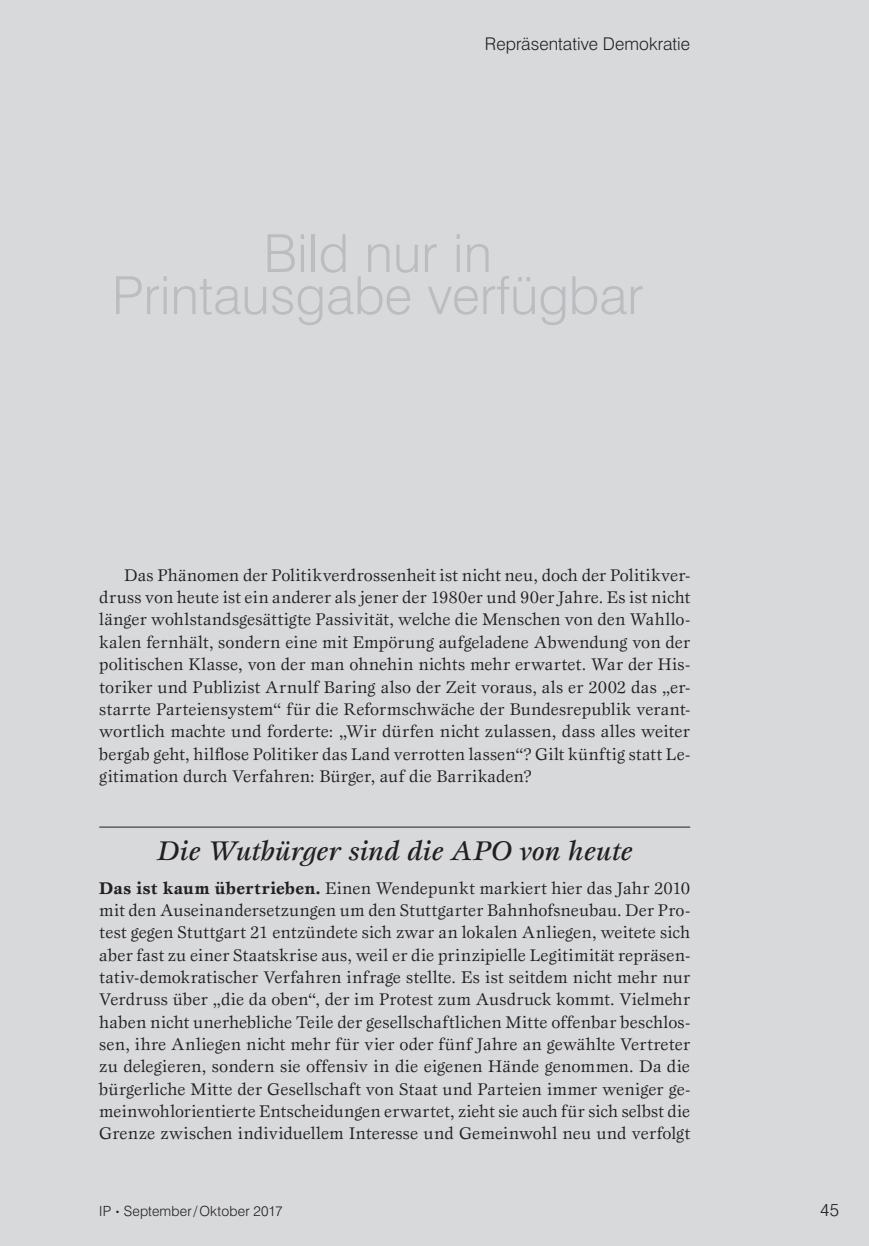
<style>
.page{position:relative;width:869px;height:1246px;background:#fff}
.page>*{position:absolute;margin:0;border:0;box-sizing:border-box;transform-origin:0 0}
.t1{font:300 52.5px/42px "Swiss 721 BT";color:#bcbdc0;text-align:center}
.t2{font:italic 500 28px "Esprit Std";color:#231f20}
.t3{font:17.5px/22.4px "Esprit Std";letter-spacing:.005em;color:#231f20;text-align:justify}
.t4{font:300 17.5px "Swiss 721 BT";letter-spacing:.005em;color:#231f20}
.t5{font:300 14px "Swiss 721 BT";letter-spacing:.015em;color:#231f20}
.s1{font-weight:700}
.s2{font-size:8.4px}
</style>
<div class="page">
<div style="left:0;top:0;width:868px;height:1245px;background:#d8d9db"></div>
<hr style="left:99px;top:826px;width:591px;height:1px;background:#231f20">
<p class="t4" style="left:484px;top:33px;width:207px">Repräsentative Demokratie</p>
<h1 class="t1" style="left:112px;top:232px;width:533px">Bild nur in<br>Printausgabe verfügbar</h1>
<p class="t3" style="left:99px;top:563px;width:592px;text-indent:25px">Das Phänomen der Politikverdrossenheit ist nicht neu, doch der Politikver&shy;druss von heute ist ein anderer als jener der 1980er und 90er Jahre. Es ist nicht länger wohlstandsgesättigte Passivität, welche die Menschen von den Wahllo&shy;kalen fernhält, sondern eine mit Empörung aufgeladene Abwendung von der politischen Klasse, von der man ohnehin nichts mehr erwartet. War der His&shy;toriker und Publizist Arnulf Baring also der Zeit voraus, als er 2002 das „er&shy;starrte Parteiensystem“ für die Reformschwäche der Bundesrepublik verant&shy;wortlich machte und forderte: „Wir dürfen nicht zulassen, dass alles weiter bergab geht, hilflose Politiker das Land verrotten lassen“? Gilt künftig statt Le&shy;gitimation durch Verfahren: Bürger, auf die Barrikaden?</p>
<h2 class="t2" style="left:157px;top:832px;width:476px">Die Wutbürger sind die APO von heute</h2>
<p class="t3" style="left:99px;top:876px;width:592px"><span class="s1">Das ist kaum übertrieben.</span> Einen Wendepunkt markiert hier das Jahr 2010 mit den Auseinandersetzungen um den Stuttgarter Bahnhofsneubau. Der Pro&shy;test gegen Stuttgart 21 entzündete sich zwar an lokalen Anliegen, weitete sich aber fast zu einer Staatskrise aus, weil er die prinzipielle Legitimität repräsen&shy;tativ-demokratischer Verfahren infrage stellte. Es ist seitdem nicht mehr nur Verdruss über „die da oben“, der im Protest zum Ausdruck kommt. Vielmehr haben nicht unerhebliche Teile der gesellschaftlichen Mitte offenbar beschlos&shy;sen, ihre Anliegen nicht mehr für vier oder fünf Jahre an gewählte Vertreter zu delegieren, sondern sie offensiv in die eigenen Hände genommen. Da die bürgerliche Mitte der Gesellschaft von Staat und Parteien immer weniger ge&shy;meinwohlorientierte Entscheidungen erwartet, zieht sie auch für sich selbst die Grenze zwischen individuellem Interesse und Gemeinwohl neu und verfolgt</p>
<p class="t5" style="left:99px;top:1202px;width:185px">IP <span class="s2">•</span> September/Oktober 2017</p>
<p class="t4" style="left:819px;top:1198px;width:20px">45</p>
</div>
